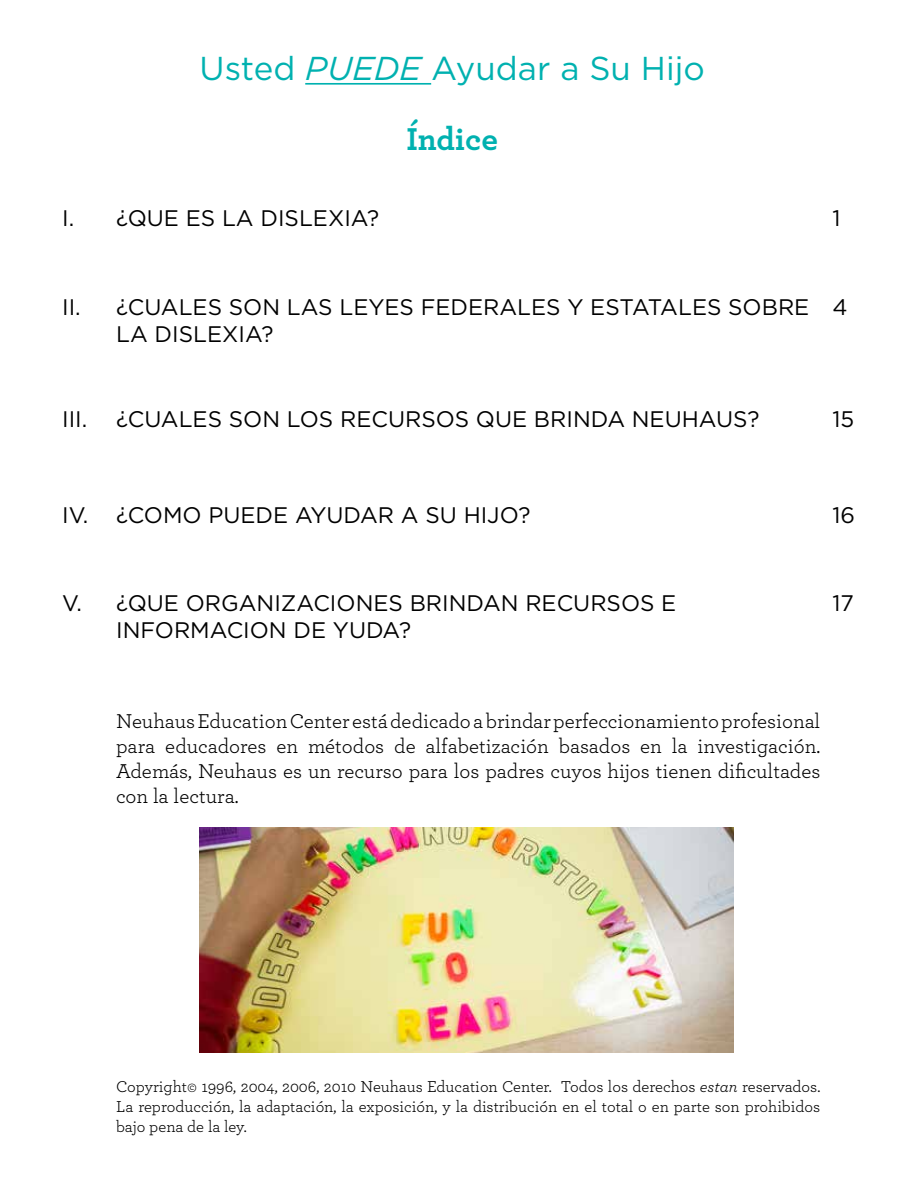
<style>
.page{position:relative;width:918px;height:1188px;background:#fff}
.page>*{position:absolute;margin:0;border:0;box-sizing:border-box;transform-origin:0 0}
.t1{font:33.15px "Gotham";color:#00b1b0}
.t2{font:700 33.15px "Archer";color:#00b1b0}
.t3{font:22.5px/27px "Gotham";color:#000}
.t4{font:21px/25.2px "Archer";color:#000;text-align:justify}
.t5{font:16.5px/19.8px "Archer";color:#000;text-align:justify}
.s1{font-style:italic}
</style>
<div class="page">
<img style="left:200px;top:828px;width:533px;height:225px">
<hr style="left:305px;top:83px;width:126px;height:2px;background:#00b1b0">
<h1 class="t1" style="left:200px;top:48px;width:507px">Usted <span class="s1">PUEDE</span> Ayudar a Su Hijo</h1>
<h1 class="t2" style="left:406px;top:113px;width:93px">Índice</h1>
<p class="t3" style="left:62px;top:205px;width:319px">I. ¿QUE ES LA DISLEXIA?</p>
<p class="t3" style="left:832px;top:205px;width:10px">1</p>
<p class="t3" style="left:116px;top:293px;width:695px;text-indent:-54px">II. ¿CUALES SON LAS LEYES FEDERALES Y ESTATALES SOBRE<br>LA DISLEXIA?</p>
<p class="t3" style="left:832px;top:293px;width:17px">4</p>
<p class="t3" style="left:62px;top:405px;width:27px">III.</p>
<p class="t3" style="left:116px;top:405px;width:645px">¿CUALES SON LOS RECURSOS QUE BRINDA NEUHAUS?</p>
<p class="t3" style="left:832px;top:405px;width:23px">15</p>
<p class="t3" style="left:62px;top:501px;width:470px">IV. ¿COMO PUEDE AYUDAR A SU HIJO?</p>
<p class="t3" style="left:832px;top:501px;width:24px">16</p>
<p class="t3" style="left:116px;top:589px;width:562px;text-indent:-54px">V. ¿QUE ORGANIZACIONES BRINDAN RECURSOS E<br>INFORMACION DE YUDA?</p>
<p class="t3" style="left:832px;top:589px;width:23px">17</p>
<p class="t4" style="left:116px;top:707px;width:706px">Neuhaus Education Center está dedicado a brindar perfeccionamiento profesional para educadores en métodos de alfabetización basados en la investigación.<br>Además, Neuhaus es un recurso para los padres cuyos hijos tienen dificultades con la lectura.</p>
<p class="t5" style="left:116px;top:1076px;width:706px">Copyright© 1996, 2004, 2006, 2010 Neuhaus Education Center. Todos los derechos <span class="s1">estan</span> reservados.<br>La reproducción, la adaptación, la exposición, y la distribución en el total o en parte son prohibidos bajo pena de la ley.</p>
</div>
